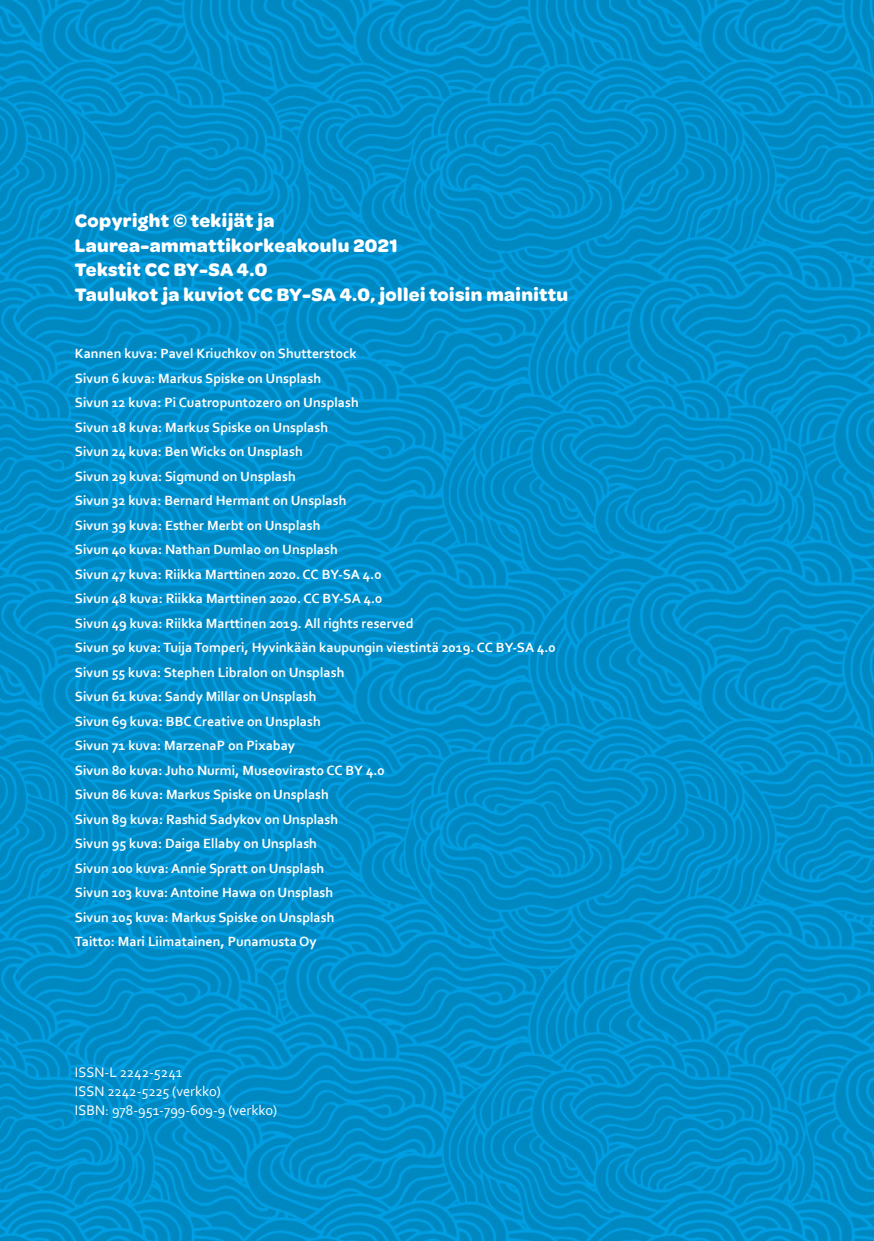
<style>
.page{position:relative;width:874px;height:1241px;background:#fff}
.page>*{position:absolute;margin:0;border:0;box-sizing:border-box;transform-origin:0 0}
.leipis{font:700 19.25px "Omnes";letter-spacing:.02em;color:#fff}
.leipis-2{font:14.53px "Corbel";color:#fff}
.leipis-3{font:700 14px "Corbel";color:#fff}
</style>
<div class="page">
<img style="left:0;top:0;width:873px;height:1240px">
<p class="leipis" style="left:75px;top:207px;width:201px">Copyright © tekijät ja</p>
<p class="leipis" style="left:75px;top:232px;width:324px">Laurea-ammattikorkeakoulu 2021</p>
<p class="leipis" style="left:75px;top:256px;width:194px">Tekstit CC BY-SA 4.0</p>
<p class="leipis" style="left:75px;top:281px;width:494px">Taulukot ja kuviot CC BY-SA 4.0, jollei toisin mainittu</p>
<p class="leipis-3" style="left:75px;top:345px;width:283px">Kannen kuva: Pavel Kriuchkov on Shutterstock</p>
<p class="leipis-3" style="left:75px;top:369px;width:248px">Sivun 6 kuva: Markus Spiske on Unsplash</p>
<p class="leipis-3" style="left:75px;top:394px;width:285px">Sivun 12 kuva: Pi Cuatropuntozero on Unsplash</p>
<p class="leipis-3" style="left:75px;top:418px;width:255px">Sivun 18 kuva: Markus Spiske on Unsplash</p>
<p class="leipis-3" style="left:75px;top:443px;width:229px">Sivun 24 kuva: Ben Wicks on Unsplash</p>
<p class="leipis-3" style="left:75px;top:467px;width:222px">Sivun 29 kuva: Sigmund on Unsplash</p>
<p class="leipis-3" style="left:75px;top:492px;width:273px">Sivun 32 kuva: Bernard Hermant on Unsplash</p>
<p class="leipis-3" style="left:75px;top:516px;width:247px">Sivun 39 kuva: Esther Merbt on Unsplash</p>
<p class="leipis-3" style="left:75px;top:541px;width:264px">Sivun 40 kuva: Nathan Dumlao on Unsplash</p>
<p class="leipis-3" style="left:75px;top:565px;width:308px">Sivun 47 kuva: Riikka Marttinen 2020. CC BY-SA 4.0</p>
<p class="leipis-3" style="left:75px;top:590px;width:309px">Sivun 48 kuva: Riikka Marttinen 2020. CC BY-SA 4.0</p>
<p class="leipis-3" style="left:75px;top:614px;width:340px">Sivun 49 kuva: Riikka Marttinen 2019. All rights reserved</p>
<p class="leipis-3" style="left:75px;top:639px;width:482px">Sivun 50 kuva: Tuija Tomperi, Hyvinkään kaupungin viestintä 2019. CC BY-SA 4.0</p>
<p class="leipis-3" style="left:75px;top:663px;width:271px">Sivun 55 kuva: Stephen Libralon on Unsplash</p>
<p class="leipis-3" style="left:75px;top:688px;width:243px">Sivun 61 kuva: Sandy Millar on Unsplash</p>
<p class="leipis-3" style="left:75px;top:712px;width:247px">Sivun 69 kuva: BBC Creative on Unsplash</p>
<p class="leipis-3" style="left:75px;top:737px;width:221px">Sivun 71 kuva: MarzenaP on Pixabay</p>
<p class="leipis-3" style="left:75px;top:761px;width:311px">Sivun 80 kuva: Juho Nurmi, Museovirasto CC BY 4.0</p>
<p class="leipis-3" style="left:75px;top:786px;width:255px">Sivun 86 kuva: Markus Spiske on Unsplash</p>
<p class="leipis-3" style="left:75px;top:810px;width:265px">Sivun 89 kuva: Rashid Sadykov on Unsplash</p>
<p class="leipis-3" style="left:75px;top:835px;width:244px">Sivun 95 kuva: Daiga Ellaby on Unsplash</p>
<p class="leipis-3" style="left:75px;top:859px;width:251px">Sivun 100 kuva: Annie Spratt on Unsplash</p>
<p class="leipis-3" style="left:75px;top:884px;width:260px">Sivun 103 kuva: Antoine Hawa on Unsplash</p>
<p class="leipis-3" style="left:75px;top:908px;width:261px">Sivun 105 kuva: Markus Spiske on Unsplash</p>
<p class="leipis-3" style="left:75px;top:933px;width:243px">Taitto: Mari Liimatainen, Punamusta Oy</p>
<p class="leipis-2" style="left:75px;top:1063px;width:109px">ISSN-L 2242-5241</p>
<p class="leipis-2" style="left:75px;top:1082px;width:147px">ISSN 2242-5225 (verkko)</p>
<p class="leipis-2" style="left:75px;top:1101px;width:204px">ISBN: 978-951-799-609-9 (verkko)</p>
</div>
